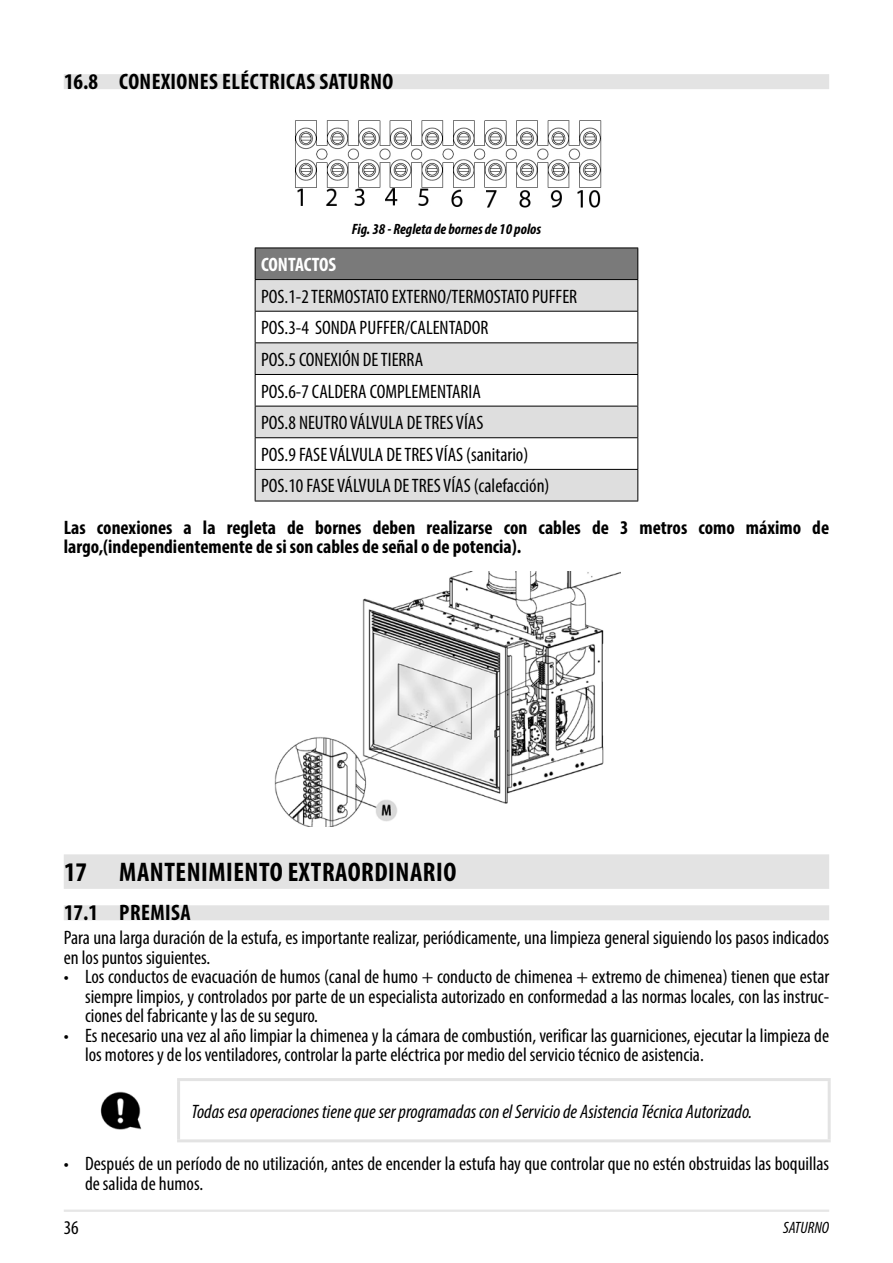
<style>
.page{position:relative;width:893px;height:1263px;background:#fff}
.page>*{position:absolute;margin:0;border:0;box-sizing:border-box;transform-origin:0 0}
.t1{font:700 condensed 27px "Myriad Pro";letter-spacing:.02em;color:#000}
.t2{font:700 condensed 22.5px "Myriad Pro";letter-spacing:.02em;color:#000}
.t3{font:condensed 19.5px/31.7px "Myriad Pro";color:#000}
.t4{font:700 condensed 19.5px/19.5px "Myriad Pro";color:#000}
.t5{font:italic condensed 19.5px "Myriad Pro";color:#000}
.t6{font:700 condensed 19.5px "Myriad Pro";letter-spacing:-.005em;color:#fff}
.t7{font:italic condensed 16.5px "Myriad Pro";color:#000}
.t8{font:italic 700 condensed 15px "Myriad Pro";color:#000}
</style>
<div class="page">
<hr style="left:64px;top:1209px;width:765px;height:3px;background:#e6e6e6">
<div style="left:64px;top:74px;width:765px;height:15px;background:#e3e3e3"></div>
<div style="left:64px;top:854px;width:765px;height:35px;background:#e3e3e3"></div>
<div style="left:64px;top:905px;width:765px;height:15px;background:#e3e3e3"></div>
<img style="left:295px;top:120px;width:307px;height:88px">
<div style="left:255px;top:248px;width:383px;height:32px;background:#7a7a7a"></div>
<svg style="left:256px;top:280px;width:381px;height:221px;fill:#dedede"></svg>
<hr style="left:255px;top:248px;width:383px;height:1px;background:#000">
<hr style="left:255px;top:248px;width:1px;height:31px;background:#000">
<hr style="left:637px;top:248px;width:1px;height:31px;background:#000">
<hr style="left:255px;top:279px;width:383px;height:1px;background:#000">
<hr style="left:255px;top:280px;width:1px;height:31px;background:#000">
<hr style="left:637px;top:280px;width:1px;height:31px;background:#000">
<hr style="left:255px;top:311px;width:383px;height:1px;background:#000">
<hr style="left:255px;top:312px;width:1px;height:30px;background:#000">
<hr style="left:637px;top:312px;width:1px;height:30px;background:#000">
<hr style="left:255px;top:342px;width:383px;height:1px;background:#000">
<hr style="left:255px;top:343px;width:1px;height:31px;background:#000">
<hr style="left:637px;top:343px;width:1px;height:31px;background:#000">
<hr style="left:255px;top:374px;width:383px;height:1px;background:#000">
<hr style="left:255px;top:375px;width:1px;height:31px;background:#000">
<hr style="left:637px;top:375px;width:1px;height:31px;background:#000">
<hr style="left:255px;top:406px;width:383px;height:1px;background:#000">
<hr style="left:255px;top:406px;width:1px;height:31px;background:#000">
<hr style="left:637px;top:406px;width:1px;height:31px;background:#000">
<hr style="left:255px;top:437px;width:383px;height:1px;background:#000">
<hr style="left:255px;top:438px;width:1px;height:31px;background:#000">
<hr style="left:637px;top:438px;width:1px;height:31px;background:#000">
<hr style="left:255px;top:469px;width:383px;height:1px;background:#000">
<hr style="left:255px;top:470px;width:1px;height:31px;background:#000">
<hr style="left:637px;top:470px;width:1px;height:31px;background:#000">
<hr style="left:255px;top:501px;width:383px;height:1px;background:#000">
<img style="left:274px;top:571px;width:347px;height:255px">
<hr style="left:177px;top:1078px;width:654px;height:3px;background:#e3e3e3">
<hr style="left:177px;top:1081px;width:3px;height:58px;background:#e3e3e3">
<hr style="left:828px;top:1081px;width:3px;height:58px;background:#e3e3e3">
<hr style="left:177px;top:1139px;width:654px;height:3px;background:#e3e3e3">
<img style="left:100px;top:1091px;width:42px;height:39px">
<p class="t2" style="left:64px;top:68px;width:331px">16.8 CONEXIONES ELÉCTRICAS SATURNO</p>
<p class="t8" style="left:352px;top:220px;width:191px">Fig. 38 - Regleta de bornes de 10 polos</p>
<p class="t6" style="left:261px;top:252px;width:77px">CONTACTOS</p>
<p class="t3" style="left:261px;top:280px;width:318px">POS.1-2 TERMOSTATO EXTERNO/TERMOSTATO PUFFER POS.3-4 SONDA PUFFER/CALENTADOR<br>POS.5 CONEXIÓN DE TIERRA<br>POS.6-7 CALDERA COMPLEMENTARIA<br>POS.8 NEUTRO VÁLVULA DE TRES VÍAS<br>POS.9 FASE VÁLVULA DE TRES VÍAS (sanitario)<br>POS.10 FASE VÁLVULA DE TRES VÍAS (calefacción)</p>
<p class="t4" style="left:64px;top:517px;width:767px">Las conexiones a la regleta de bornes deben realizarse con cables de 3 metros como máximo de largo,(independientemente de si son cables de señal o de potencia).</p>
<h1 class="t1" style="left:64px;top:855px;width:394px">17 MANTENIMIENTO EXTRAORDINARIO</h1>
<p class="t2" style="left:64px;top:899px;width:128px">17.1 PREMISA</p>
<p class="t3" style="left:64px;top:928px;width:767px;line-height:19.5px">Para una larga duración de la estufa, es importante realizar, periódicamente, una limpieza general siguiendo los pasos indicados en los puntos siguientes.</p>
<p class="t3" style="left:85px;top:967px;width:746px;line-height:19.5px;text-align:justify;text-indent:-21px">• Los conductos de evacuación de humos (canal de humo + conducto de chimenea + extremo de chimenea) tienen que estar siempre limpios, y controlados por parte de un especialista autorizado en conformedad a las normas locales, con las instruc&shy;ciones del fabricante y las de su seguro.</p>
<p class="t3" style="left:85px;top:1025px;width:746px;line-height:19.5px;text-indent:-21px">• Es necesario una vez al año limpiar la chimenea y la cámara de combustión, verificar las guarniciones, ejecutar la limpieza de los motores y de los ventiladores, controlar la parte eléctrica por medio del servicio técnico de asistencia.</p>
<p class="t5" style="left:191px;top:1099px;width:562px">Todas esa operaciones tiene que ser programadas con el Servicio de Asistencia Técnica Autorizado.</p>
<p class="t3" style="left:85px;top:1154px;width:746px;line-height:19.5px;text-indent:-21px">• Después de un período de no utilización, antes de encender la estufa hay que controlar que no estén obstruidas las boquillas de salida de humos.</p>
<p class="t3" style="left:64px;top:1212px;width:17px">36</p>
<p class="t7" style="left:783px;top:1217px;width:48px">SATURNO</p>
</div>
